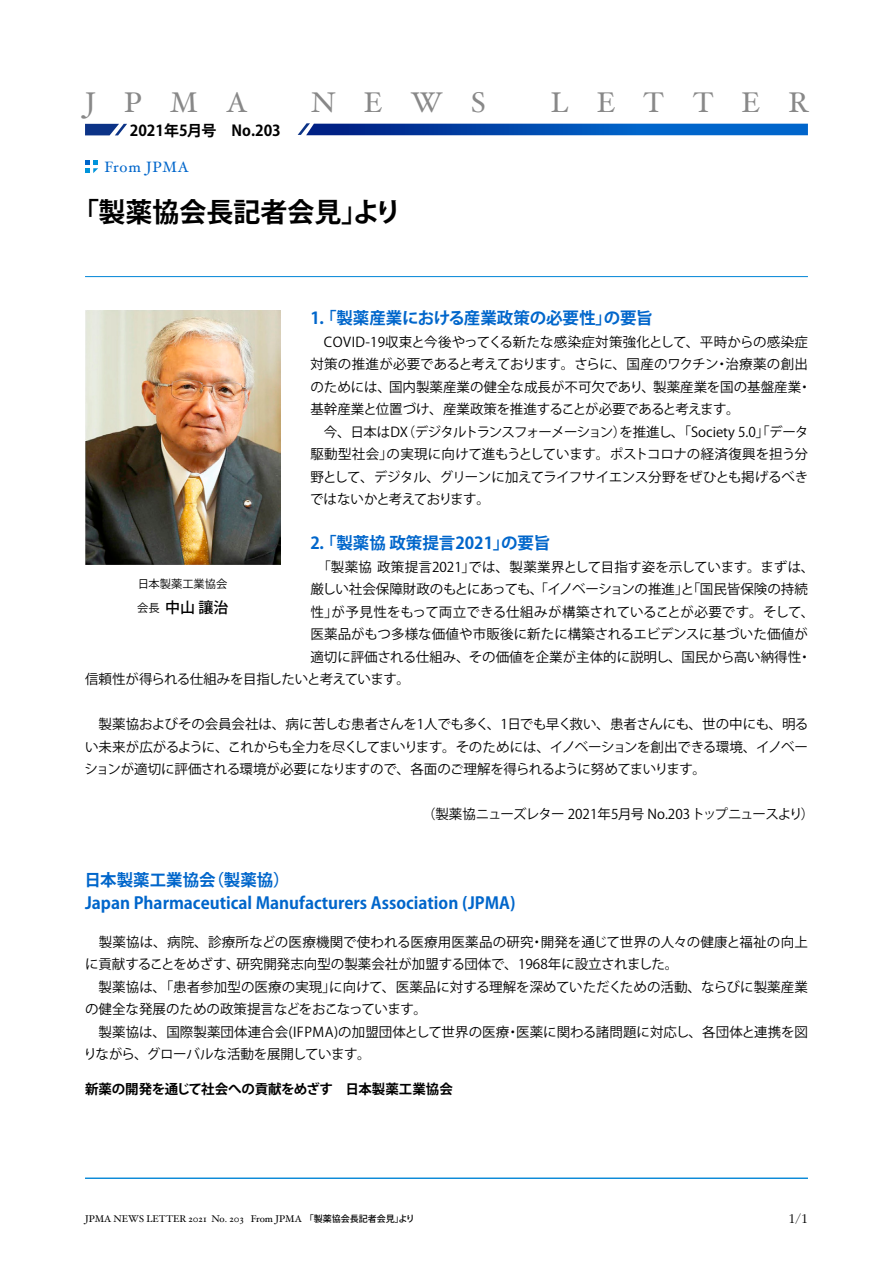
<style>
.page{position:relative;width:893px;height:1263px;background:#fff}
.page>*{position:absolute;margin:0;border:0;box-sizing:border-box;transform-origin:0 0}
.t1{font:28.5px "Hoefler Text";letter-spacing:.995em;color:#888}
.t2{font:700 27px "Koz Go Pr 6 N";color:#000}
.t3{font:700 16.5px/22.5px "Koz Go Pr 6 N";color:#0066cb}
.t4{font:700 15px "Koz Go Pr 6 N";color:#000}
.t5{font:15px "Hoefler Text";letter-spacing:.05em;color:#0066cb}
.t6{font:500 15px "Koz Go Pr 6 N";color:#000}
.t7{font:300 13.8px "Garamond";color:#000}
.t8{font:13.5px/22.5px "Koz Go Pr 6 N";color:#000}
.t9{font:13.5px "Koz Go Pr 6 N";letter-spacing:-.05em;color:#000}
.t10{font:700 13.5px "Koz Go Pr 6 N";letter-spacing:-.01em;color:#000}
.t11{font:13.5px "Koz Go Pr 6 N";letter-spacing:-.04em;color:#000}
.t12{font:11.25px "Koz Go Pr 6 N";color:#000}
.t13{font:9.75px "Hoefler Text";color:#000}
.s1{font-weight:400;font-size:11.25px}
.s2{font-family:"Koz Go Pr 6 N";font-weight:500;font-size:9px}
</style>
<div class="page">
<img style="left:85px;top:310px;width:196px;height:254px">
<hr style="left:85px;top:1178px;width:723px;height:1px;background:#0085d6">
<svg style="left:85px;top:160px;width:13px;height:13px"></svg>
<hr style="left:85px;top:276px;width:723px;height:1px;background:#0085d6">
<svg style="left:85px;top:124px;width:42px;height:11px"></svg>
<svg style="left:298px;top:123px;width:510px;height:12px;background:#1258b6"></svg>
<h1 class="t1" style="left:85px;top:85px;width:164px">JPMA</h1>
<h1 class="t1" style="left:311px;top:85px;width:176px">NEWS</h1>
<h1 class="t1" style="left:551px;top:85px;width:260px">LETTER</h1>
<p class="t4" style="left:130px;top:122px;width:153px">2021年5月号　No.203</p>
<p class="t5" style="left:105px;top:158px;width:86px">From JPMA</p>
<h2 class="t2" style="left:72px;top:196px;width:331px">「製薬協会長記者会見」より</h2>
<p class="t3" style="left:310px;top:307px;width:344px">1．「製薬産業における産業政策の必要性」の要旨</p>
<p class="t8" style="left:310px;top:331px;width:503px">　COVID-19収束と今後やってくる新たな感染症対策強化として、平時からの感染症対策の推進が必要であると考えております。さらに、国産のワクチン・治療薬の創出のためには、国内製薬産業の健全な成長が不可欠であり、製薬産業を国の基盤産業・基幹産業と位置づけ、産業政策を推進することが必要であると考えます。<br>　今、日本はDX（デジタルトランスフォーメーション）を推進し、「Society 5.0」「データ駆動型社会」の実現に向けて進もうとしています。ポストコロナの経済復興を担う分野として、デジタル、グリーンに加えてライフサイエンス分野をぜひとも掲げるべきではないかと考えております。</p>
<p class="t3" style="left:310px;top:532px;width:241px">2．「製薬協 政策提言2021」の要旨</p>
<p class="t8" style="left:310px;top:556px;width:505px">　「製薬協 政策提言2021」では、製薬業界として目指す姿を示しています。まずは、</p>
<p class="t8" style="left:310px;top:578px;width:499px">厳しい社会保障財政のもとにあっても、「イノベーションの推進」と「国民皆保険の持続</p>
<p class="t8" style="left:310px;top:601px;width:506px">性」が予見性をもって両立できる仕組みが構築されていることが必要です。そして、</p>
<p class="t8" style="left:310px;top:623px;width:499px">医薬品がもつ多様な価値や市販後に新たに構築されるエビデンスに基づいた価値が</p>
<p class="t8" style="left:310px;top:646px;width:502px">適切に評価される仕組み、その価値を企業が主体的に説明し、国民から高い納得性・</p>
<p class="t11" style="left:85px;top:671px;width:327px">信頼性が得られる仕組みを目指したいと考えています。</p>
<p class="t8" style="left:85px;top:713px;width:725px;text-align:justify">　製薬協およびその会員会社は、病に苦しむ患者さんを1人でも多く、1日でも早く救い、患者さんにも、世の中にも、明るい未来が広がるように、これからも全力を尽くしてまいります。そのためには、イノベーションを創出できる環境、イノベーションが適切に評価される環境が必要になりますので、各面のご理解を得られるように努めてまいります。</p>
<p class="t9" style="left:422px;top:806px;width:394px">（製薬協ニューズレター 2021年5月号 No.203 トップニュースより）</p>
<p class="t12" style="left:138px;top:578px;width:91px">日本製薬工業協会</p>
<p class="t6" style="left:137px;top:599px;width:93px"><span class="s1">会長</span> 中山 讓治</p>
<p class="t3" style="left:84px;top:869px;width:433px">日本製薬工業協会（製薬協）<br>Japan Pharmaceutical Manufacturers Association (JPMA)</p>
<p class="t8" style="left:84px;top:931px;width:726px">　製薬協は、病院、診療所などの医療機関で使われる医療用医薬品の研究・開発を通じて世界の人々の健康と福祉の向上に貢献することをめざす、研究開発志向型の製薬会社が加盟する団体で、1968年に設立されました。<br>　製薬協は、「患者参加型の医療の実現」に向けて、医薬品に対する理解を深めていただくための活動、ならびに製薬産業の健全な発展のための政策提言などをおこなっています。<br>　製薬協は、国際製薬団体連合会(IFPMA)の加盟団体として世界の医療・医薬に関わる諸問題に対応し、各団体と連携を図りながら、グローバルな活動を展開しています。</p>
<p class="t10" style="left:85px;top:1081px;width:369px">新薬の開発を通じて社会への貢献をめざす　日本製薬工業協会</p>
<p class="t13" style="left:85px;top:1213px;width:331px">JPMA NEWS LETTER 2021 No. 203 From JPMA <span class="s2">「製薬協会長記者会見」より</span></p>
<p class="t7" style="left:789px;top:1211px;width:21px">1/1</p>
</div>
